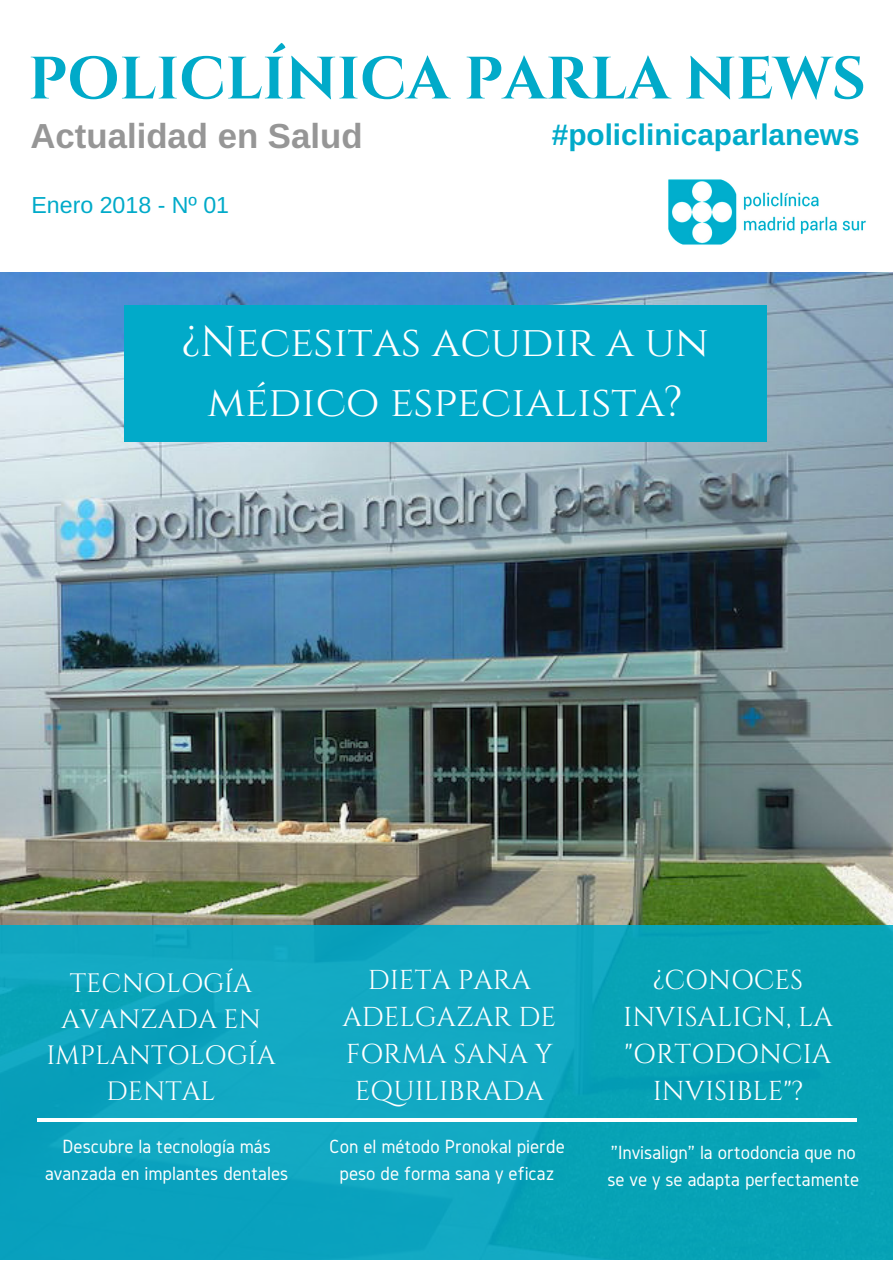
<style>
.page{position:relative;width:893px;height:1263px;background:#fff}
.page>*{position:absolute;margin:0;border:0;box-sizing:border-box;transform-origin:0 0}
.t1{font:700 59.55px "Cinzel";color:#01aac9}
.t2{font:43.05px/59.7px "Cinzel";color:#fff;text-align:center}
.t3{font:700 34.8px "Arimo";color:#969696}
.t4{font:700 29.85px "Arimo";color:#01aac9}
.t5{font:27.3px/37.2px "Cinzel";color:#fff;text-align:center}
.t6{font:26.55px/36px "Cinzel";color:#fff;text-align:center}
.t7{font:23.25px "Arimo";color:#01aac9}
.t8{font:19.8px/27px "Gidole";color:#fff;text-align:center}
</style>
<div class="page">
<img style="left:0;top:273px;width:893px;height:652px">
<div style="left:0;top:925px;width:893px;height:335px;background:#09a3be"></div>
<hr style="left:37px;top:1118px;width:820px;height:4px;background:#fff">
<img style="left:668px;top:179px;width:198px;height:66px">
<div style="left:124px;top:305px;width:643px;height:137px;background:#01aac9"></div>
<h1 class="t1" style="left:28px;top:41px;width:839px">POLICLÍNICA PARLA NEWS</h1>
<h3 class="t3" style="left:31px;top:116px;width:334px">Actualidad en Salud</h3>
<p class="t7" style="left:32px;top:192px;width:199px">Enero 2018 - Nº 01</p>
<h3 class="t4" style="left:552px;top:118px;width:309px">#policlinicaparlanews</h3>
<h2 class="t2" style="left:181px;top:313px;width:529px">¿Necesitas acudir a un médico especialista?</h2>
<h3 class="t6" style="left:46px;top:966px;width:231px">TECNOLOGÍA<br>AVANZADA EN<br>IMPLANTOLOGÍA<br>DENTAL</h3>
<h3 class="t5" style="left:342px;top:962px;width:215px">DIETA PARA<br>ADELGAZAR DE<br>FORMA SANA Y<br>EQUILIBRADA</h3>
<h3 class="t5" style="left:623px;top:962px;width:211px">¿CONOCES<br>INVISALIGN, LA "ORTODONCIA<br>INVISIBLE"?</h3>
<p class="t8" style="left:45px;top:1133px;width:245px">Descubre la tecnología más avanzada en implantes dentales</p>
<p class="t8" style="left:329px;top:1133px;width:237px">Con el método Pronokal pierde peso de forma sana y eficaz</p>
<p class="t8" style="left:607px;top:1138px;width:253px;text-align:left">"Invisalign" la ortodoncia que no se ve y se adapta perfectamente</p>
</div>
